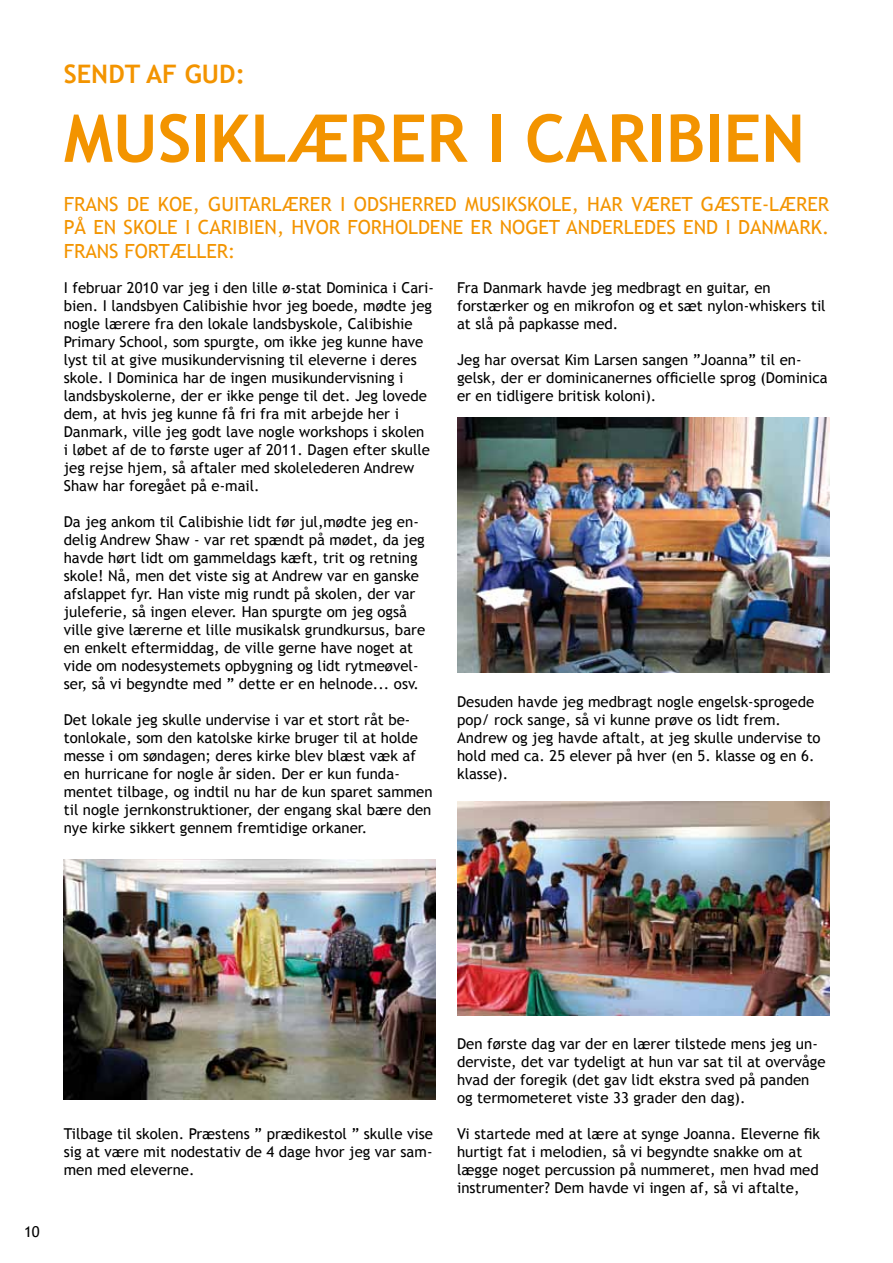
<style>
.page{position:relative;width:893px;height:1263px;background:#fff}
.page>*{position:absolute;margin:0;border:0;box-sizing:border-box;transform-origin:0 0}
.t1{font:700 66px "Trebuchet MS";color:#f39400}
.t2{font:700 25.5px "Trebuchet MS";color:#f39400}
.t3{font:19.5px "Trebuchet MS";color:#f39400}
.t4{font:15px/18px "Trebuchet MS";color:#000}
</style>
<div class="page">
<img style="left:64px;top:859px;width:372px;height:240px">
<img style="left:457px;top:417px;width:372px;height:256px">
<img style="left:457px;top:801px;width:372px;height:214px">
<h2 class="t2" style="left:64px;top:58px;width:183px">SENDT AF GUD:</h2>
<h1 class="t1" style="left:64px;top:97px;width:743px">MUSIKLÆRER I CARIBIEN</h1>
<h3 class="t3" style="left:64px;top:192px;width:22px">Frans</h3>
<h3 class="t3" style="left:127px;top:192px;width:93px">de Koe , guitarl</h3>
<h3 class="t3" style="left:282px;top:192px;width:29px">ærer</h3>
<h3 class="t3" style="left:340px;top:192px;width:39px">i Odsherred</h3>
<h3 class="t3" style="left:465px;top:192px;width:12px">musikskole</h3>
<h3 class="t3" style="left:572px;top:192px;width:28px">, har</h3>
<h3 class="t3" style="left:631px;top:192px;width:40px">været</h3>
<h3 class="t3" style="left:701px;top:192px;width:107px">gæste-lærer</h3>
<h3 class="t3" style="left:64px;top:216px;width:72px">på en skole</h3>
<h3 class="t3" style="left:185px;top:216px;width:35px">i Caribien</h3>
<h3 class="t3" style="left:277px;top:216px;width:28px">, hvor</h3>
<h3 class="t3" style="left:348px;top:216px;width:13px">forholdene</h3>
<h3 class="t3" style="left:471px;top:216px;width:42px">er noget</h3>
<h3 class="t3" style="left:566px;top:216px;width:12px">anderledes</h3>
<h3 class="t3" style="left:683px;top:216px;width:12px">end</h3>
<h3 class="t3" style="left:725px;top:216px;width:38px">i Danmark</h3>
<h3 class="t3" style="left:822px;top:216px;width:9px">.</h3>
<h3 class="t3" style="left:64px;top:239px;width:22px">Frans</h3>
<h3 class="t3" style="left:125px;top:239px;width:12px">fort</h3>
<h3 class="t3" style="left:170px;top:239px;width:28px">æller</h3>
<h3 class="t3" style="left:228px;top:239px;width:9px">:</h3>
<p class="t4" style="left:64px;top:278px;width:372px">I februar 2010 var jeg i den lille ø-stat Dominica i Cari&shy;bien. I landsbyen Calibishie hvor jeg boede, mødte jeg nogle lærere fra den lokale landsbyskole, Calibishie Primary School, som spurgte, om ikke jeg kunne have lyst til at give musikundervisning til eleverne i deres skole. I Dominica har de ingen musikundervisning i landsbyskolerne, der er ikke penge til det. Jeg lovede dem, at hvis jeg kunne få fri fra mit arbejde her i Danmark, ville jeg godt lave nogle workshops i skolen<br>i løbet af de to første uger af 2011. Dagen efter skulle jeg rejse hjem, så aftaler med skolelederen Andrew Shaw har foregået på e-mail.</p>
<p class="t4" style="left:64px;top:512px;width:363px">Da jeg ankom til Calibishie lidt før jul,mødte jeg en&shy;delig Andrew Shaw - var ret spændt på mødet, da jeg havde hørt lidt om gammeldags kæft, trit og retning skole! Nå, men det viste sig at Andrew var en ganske afslappet fyr. Han viste mig rundt på skolen, der var juleferie, så ingen elever. Han spurgte om jeg også ville give lærerne et lille musikalsk grundkursus, bare en enkelt eftermiddag, de ville gerne have noget at vide om nodesystemets opbygning og lidt rytmeøvel&shy;ser, så vi begyndte med ” dette er en helnode... osv.</p>
<p class="t4" style="left:64px;top:710px;width:370px">Det lokale jeg skulle undervise i var et stort råt be&shy;tonlokale, som den katolske kirke bruger til at holde messe i om søndagen; deres kirke blev blæst væk af en hurricane for nogle år siden. Der er kun funda&shy;mentet tilbage, og indtil nu har de kun sparet sammen til nogle jernkonstruktioner, der engang skal bære den nye kirke sikkert gennem fremtidige orkaner.</p>
<p class="t4" style="left:457px;top:278px;width:370px">Fra Danmark havde jeg medbragt en guitar, en forstærker og en mikrofon og et sæt nylon-whiskers til at slå på papkasse med.</p>
<p class="t4" style="left:457px;top:350px;width:372px">Jeg har oversat Kim Larsen sangen ”Joanna” til en&shy;gelsk, der er dominicanernes officielle sprog (Dominica er en tidligere britisk koloni).</p>
<p class="t4" style="left:457px;top:692px;width:365px">Desuden havde jeg medbragt nogle engelsk-sprogede pop/ rock sange, så vi kunne prøve os lidt frem.<br>Andrew og jeg havde aftalt, at jeg skulle undervise to hold med ca. 25 elever på hver (en 5. klasse og en 6. klasse).</p>
<p class="t4" style="left:24px;top:1222px;width:17px">10</p>
<p class="t4" style="left:64px;top:1124px;width:371px;text-align:justify">Tilbage til skolen. Præstens ” prædikestol ” skulle vise sig at være mit nodestativ de 4 dage hvor jeg var sam&shy;men med eleverne.</p>
<p class="t4" style="left:457px;top:1034px;width:370px">Den første dag var der en lærer tilstede mens jeg un&shy;derviste, det var tydeligt at hun var sat til at overvåge hvad der foregik (det gav lidt ekstra sved på panden og termometeret viste 33 grader den dag).</p>
<p class="t4" style="left:457px;top:1124px;width:364px">Vi startede med at lære at synge Joanna. Eleverne fik hurtigt fat i melodien, så vi begyndte snakke om at lægge noget percussion på nummeret, men hvad med instrumenter? Dem havde vi ingen af, så vi aftalte,</p>
</div>
